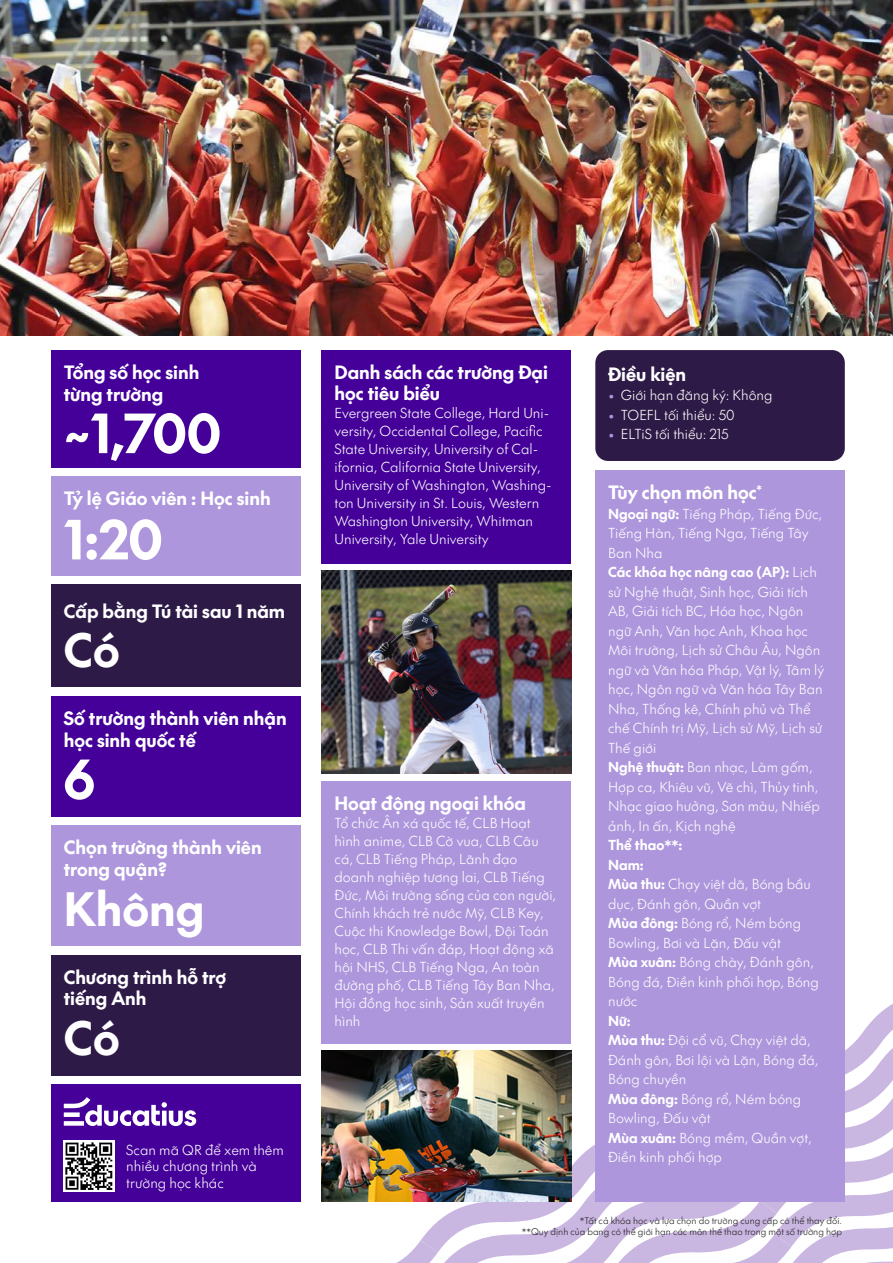
<style>
.page{position:relative;width:893px;height:1263px;background:#fff}
.page>*{position:absolute;margin:0;border:0;box-sizing:border-box;transform-origin:0 0}
.t1{font:52.5px "SVN The Future Bold";color:#fff}
.t2{font:45px "SVN The Future Bold";color:#fff}
.t3{font:18px/21.6px "SVN The Future Bold";color:#fff}
.t4{font:13.5px/19.5px "SVN The Future Light";color:#fff}
.t5{font:13.5px "SVN The Future Bold";color:#fff}
.Student_options{font:9px "SVN The Future Light";color:#231f20}
.s1{font-family:"The Future";font-weight:300;color:#ad96dc}
.s2{font-family:"SVN The Future Bold"}
</style>
<div class="page">
<svg style="left:389px;top:1004px;width:504px;height:259px"></svg>
<img style="left:0;top:0;width:893px;height:336px">
<div style="left:51px;top:350px;width:249px;height:118px;background:#409"></div>
<div style="left:51px;top:476px;width:249px;height:100px;background:#ad96dc"></div>
<div style="left:51px;top:585px;width:249px;height:102px;background:#2e1a47"></div>
<div style="left:322px;top:350px;width:249px;height:213px;background:#409"></div>
<div style="left:595px;top:350px;width:250px;height:111px;background:#2e1a47;border-radius:13px"></div>
<div style="left:595px;top:470px;width:250px;height:732px;background:#ad96dc"></div>
<div style="left:322px;top:781px;width:249px;height:262px;background:#ad96dc"></div>
<div style="left:51px;top:696px;width:249px;height:120px;background:#409"></div>
<div style="left:51px;top:1084px;width:249px;height:118px;background:#409"></div>
<svg style="left:64px;top:1097px;width:132px;height:29px"></svg>
<div style="left:51px;top:955px;width:249px;height:120px;background:#2e1a47"></div>
<img style="left:64px;top:1141px;width:51px;height:50px">
<img style="left:322px;top:570px;width:249px;height:204px">
<img style="left:322px;top:1050px;width:249px;height:152px">
<div style="left:51px;top:825px;width:249px;height:121px;background:#ad96dc"></div>
<p class="t3" style="left:64px;top:360px;width:137px">Tổng số học sinh</p>
<p class="t3" style="left:64px;top:382px;width:101px">từng trường</p>
<p class="t1" style="left:64px;top:391px;width:159px">~1,700</p>
<p class="t3" style="left:64px;top:486px;width:208px">Tỷ lệ Giáo viên : Học sinh</p>
<p class="t1" style="left:64px;top:497px;width:100px">1:20</p>
<p class="t3" style="left:64px;top:599px;width:223px">Cấp bằng Tú tài sau 1 năm</p>
<p class="t2" style="left:64px;top:614px;width:57px">Có</p>
<p class="t3" style="left:64px;top:706px;width:225px">Số trường thành viên nhận học sinh quốc tế</p>
<p class="t1" style="left:64px;top:737px;width:33px">6</p>
<p class="t3" style="left:64px;top:835px;width:199px">Chọn trường thành viên trong quận?</p>
<p class="t2" style="left:64px;top:872px;width:142px">Không</p>
<p class="t3" style="left:64px;top:965px;width:164px">Chương trình hỗ trợ tiếng Anh</p>
<p class="t2" style="left:64px;top:1002px;width:57px">Có</p>
<p class="t4" style="left:126px;top:1141px;width:159px;line-height:16.2px">Scan mã QR để xem thêm nhiều chương trình và trường học khác</p>
<p class="t3" style="left:334px;top:360px;width:215px;line-height:21px">Danh sách các trường Đại học tiêu biểu</p>
<p class="t4" style="left:334px;top:403px;width:219px;line-height:18px">Evergreen State College, Hard Uni&shy;versity, Occidental College, Pacific State University, University of Cal&shy;ifornia, California State University, University of Washington, Washing&shy;ton University in St. Louis, Western Washington University, Whitman University, Yale University</p>
<p class="t3" style="left:334px;top:791px;width:193px">Hoạt động ngoại khóa</p>
<p class="t4" style="left:334px;top:813px;width:223px;line-height:18px">Tổ chức Ân xá quốc tế, CLB Hoạt hình anime, CLB Cờ vua, CLB Câu cá, CLB Tiếng Pháp, Lãnh đạo doanh nghiệp tương lai, CLB Tiếng<br>Đức, Môi trường sống của con người,<br>Chính khách trẻ nước Mỹ, CLB Key,<br>Cuộc thi Knowledge Bowl, Đội Toán học, CLB Thi vấn đáp, Hoạt động xã hội NHS, CLB Tiếng Nga, An toàn đường phố, CLB Tiếng Tây Ban Nha,<br>Hội đồng học sinh, Sản xuất truyền hình</p>
<p class="t3" style="left:608px;top:361px;width:80px">Điều kiện</p>
<p class="t4" style="left:608px;top:384px;width:166px"><span class="s1">•</span> Giới hạn đăng ký: Không</p>
<p class="t4" style="left:608px;top:404px;width:128px"><span class="s1">•</span> TOEFL tối thiểu: 50</p>
<p class="t4" style="left:608px;top:423px;width:122px"><span class="s1">•</span> ELTiS tối thiểu: 215</p>
<p class="t3" style="left:608px;top:480px;width:156px">Tùy chọn môn học<sup>*</sup></p>
<p class="t4" style="left:608px;top:503px;width:216px"><span class="s2">Ngoại ngữ:</span> Tiếng Pháp, Tiếng Đức,<br>Tiếng Hàn, Tiếng Nga, Tiếng Tây<br>Ban Nha</p>
<p class="t4" style="left:608px;top:562px;width:218px"><span class="s2">Các khóa học nâng cao (AP):</span> Lịch sử Nghệ thuật, Sinh học, Giải tích<br>AB, Giải tích BC, Hóa học, Ngôn ngữ Anh, Văn học Anh, Khoa học<br>Môi trường, Lịch sử Châu Âu, Ngôn ngữ và Văn hóa Pháp, Vật lý, Tâm lý học, Ngôn ngữ và Văn hóa Tây Ban<br>Nha, Thống kê, Chính phủ và Thể chế Chính trị Mỹ, Lịch sử Mỹ, Lịch sử<br>Thế giới</p>
<p class="t4" style="left:608px;top:757px;width:213px"><span class="s2">Nghệ thuật:</span> Ban nhạc, Làm gốm,<br>Hợp ca, Khiêu vũ, Vẽ chì, Thủy tinh,<br>Nhạc giao hưởng, Sơn màu, Nhiếp ảnh, In ấn, Kịch nghệ</p>
<p class="t5" style="left:608px;top:834px;width:76px">Thể thao**:</p>
<p class="t5" style="left:608px;top:854px;width:37px">Nam:</p>
<p class="t4" style="left:608px;top:874px;width:204px"><span class="s2">Mùa thu:</span> Chạy việt dã, Bóng bầu dục, Đánh gôn, Quần vợt</p>
<p class="t4" style="left:608px;top:912px;width:195px"><span class="s2">Mùa đông:</span> Bóng rổ, Ném bóng<br>Bowling, Bơi và Lặn, Đấu vật</p>
<p class="t4" style="left:608px;top:951px;width:212px"><span class="s2">Mùa xuân:</span> Bóng chày, Đánh gôn,<br>Bóng đá, Điền kinh phối hợp, Bóng nước</p>
<p class="t5" style="left:608px;top:1010px;width:24px">Nữ:</p>
<p class="t4" style="left:608px;top:1029px;width:212px"><span class="s2">Mùa thu:</span> Đội cổ vũ, Chạy việt dã,<br>Đánh gôn, Bơi lội và Lặn, Bóng đá,<br>Bóng chuyền</p>
<p class="t4" style="left:608px;top:1088px;width:195px"><span class="s2">Mùa đông:</span> Bóng rổ, Ném bóng<br>Bowling, Đấu vật</p>
<p class="t4" style="left:608px;top:1127px;width:205px"><span class="s2">Mùa xuân:</span> Bóng mềm, Quần vợt,<br>Điền kinh phối hợp</p>
<p class="Student_options" style="left:580px;top:1214px;width:264px">*Tất cả khóa học và lựa chọn do trường cung cấp có thể thay đổi.</p>
<p class="Student_options" style="left:522px;top:1224px;width:322px">**Quy định của bang có thể giới hạn các môn thể thao trong một số trường hợp</p>
</div>
